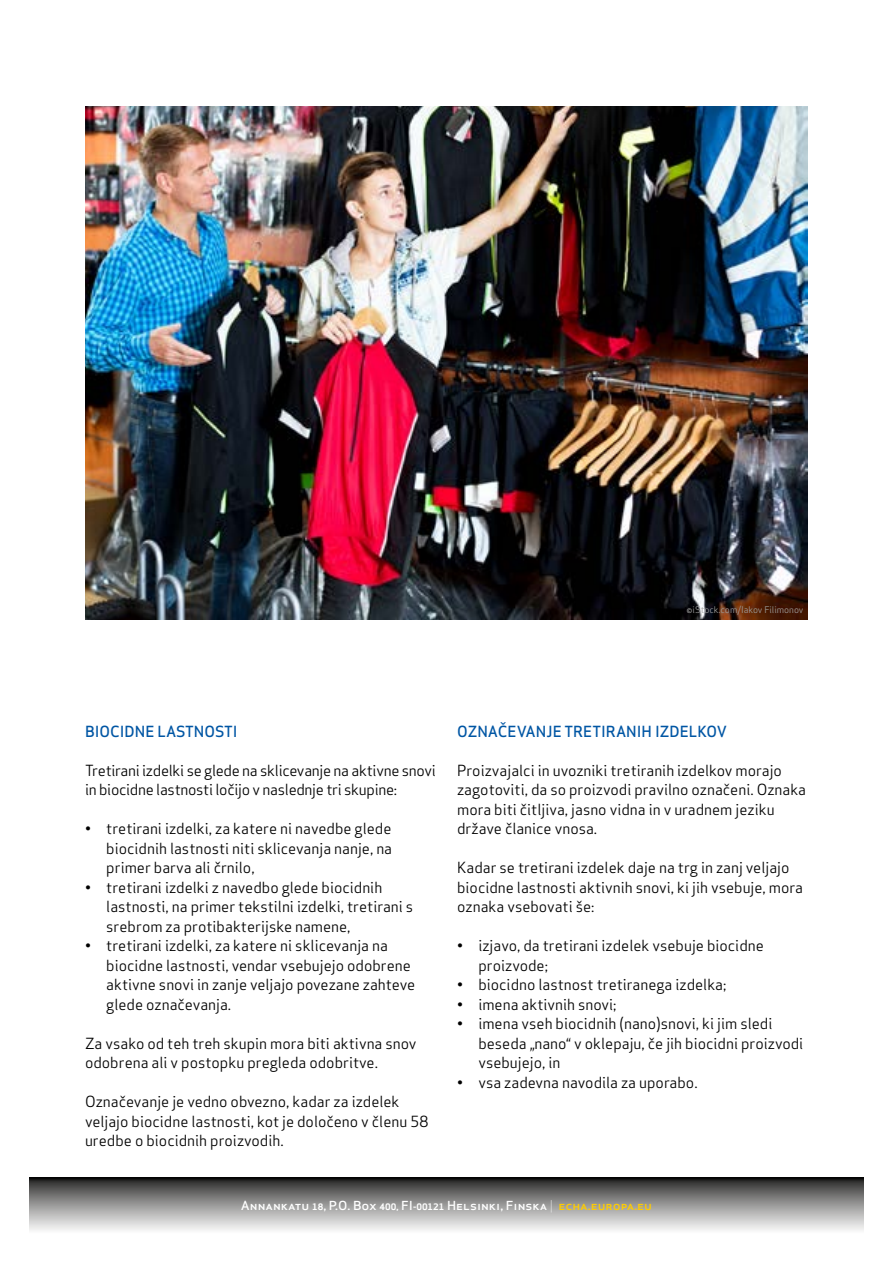
<style>
.page{position:relative;width:893px;height:1263px;background:#fff}
.page>*{position:absolute;margin:0;border:0;box-sizing:border-box;transform-origin:0 0}
.t1{font:15px/19.5px "Apex Sans";color:#000}
.t2{font:15px/19.5px "Apex Sans";letter-spacing:-.02em;color:#000}
.t3{font:500 15px "Apex Sans";color:#0056a4}
.t4{font:500 12.15px "Apex Sans";color:#fff;scale:1.08 1}
.t5{font:9px "Apex Sans";color:#9d9d9c}
.s1{font-weight:700;font-size:8.7px}
.s2{font-weight:700;font-size:8.25px}
.s3{font-weight:300}
.s4{color:#fc0}
</style>
<div class="page">
<svg style="left:30px;top:1178px;width:833px;height:52px;background:#909090"></svg>
<img style="left:85px;top:106px;width:723px;height:514px">
<p class="t5" style="left:686px;top:602px;width:118px">©iStock.com/Iakov Filimonov</p>
<p class="t3" style="left:85px;top:718px;width:154px">BIOCIDNE LASTNOSTI</p>
<p class="t2" style="left:85px;top:759px;width:352px">Tretirani izdelki se glede na sklicevanje na aktivne snovi in biocidne lastnosti ločijo v naslednje tri skupine:</p>
<p class="t1" style="left:106px;top:817px;width:287px;text-align:justify;text-indent:-21px">• tretirani izdelki, za katere ni navedbe glede biocidnih lastnosti niti sklicevanja nanje, na primer barva ali črnilo,</p>
<p class="t1" style="left:106px;top:876px;width:308px;text-indent:-21px">• tretirani izdelki z navedbo glede biocidnih lastnosti, na primer tekstilni izdelki, tretirani s srebrom za protibakterijske namene,</p>
<p class="t1" style="left:106px;top:934px;width:310px;text-indent:-21px">• tretirani izdelki, za katere ni sklicevanja na biocidne lastnosti, vendar vsebujejo odobrene aktivne snovi in zanje veljajo povezane zahteve glede označevanja.</p>
<p class="t1" style="left:85px;top:1032px;width:333px">Za vsako od teh treh skupin mora biti aktivna snov odobrena ali v postopku pregleda odobritve.</p>
<p class="t1" style="left:85px;top:1090px;width:345px">Označevanje je vedno obvezno, kadar za izdelek veljajo biocidne lastnosti, kot je določeno v členu 58 uredbe o biocidnih proizvodih.</p>
<p class="t3" style="left:457px;top:718px;width:271px">OZNAČEVANJE TRETIRANIH IZDELKOV</p>
<p class="t1" style="left:457px;top:759px;width:351px">Proizvajalci in uvozniki tretiranih izdelkov morajo zagotoviti, da so proizvodi pravilno označeni. Oznaka mora biti čitljiva, jasno vidna in v uradnem jeziku države članice vnosa.</p>
<p class="t1" style="left:457px;top:856px;width:347px">Kadar se tretirani izdelek daje na trg in zanj veljajo biocidne lastnosti aktivnih snovi, ki jih vsebuje, mora oznaka vsebovati še:</p>
<p class="t1" style="left:478px;top:934px;width:287px;text-indent:-21px">• izjavo, da tretirani izdelek vsebuje biocidne proizvode;</p>
<p class="t1" style="left:457px;top:973px;width:271px">• biocidno lastnost tretiranega izdelka;</p>
<p class="t1" style="left:457px;top:993px;width:161px">• imena aktivnih snovi;</p>
<p class="t1" style="left:478px;top:1012px;width:326px;text-indent:-21px">• imena vseh biocidnih (nano)snovi, ki jim sledi beseda „nano“ v oklepaju, če jih biocidni proizvodi vsebujejo, in</p>
<p class="t1" style="left:457px;top:1071px;width:242px">• vsa zadevna navodila za uporabo.</p>
<p class="t4" style="left:241px;top:1195px;width:382px">Annankatu <span class="s1">18</span>, P.O. Box <span class="s1">400,</span> FI<span class="s2">-</span><span class="s1">00121</span> Helsinki, Finska <span class="s3">|</span> <span class="s4">echa.europa.eu</span></p>
</div>
